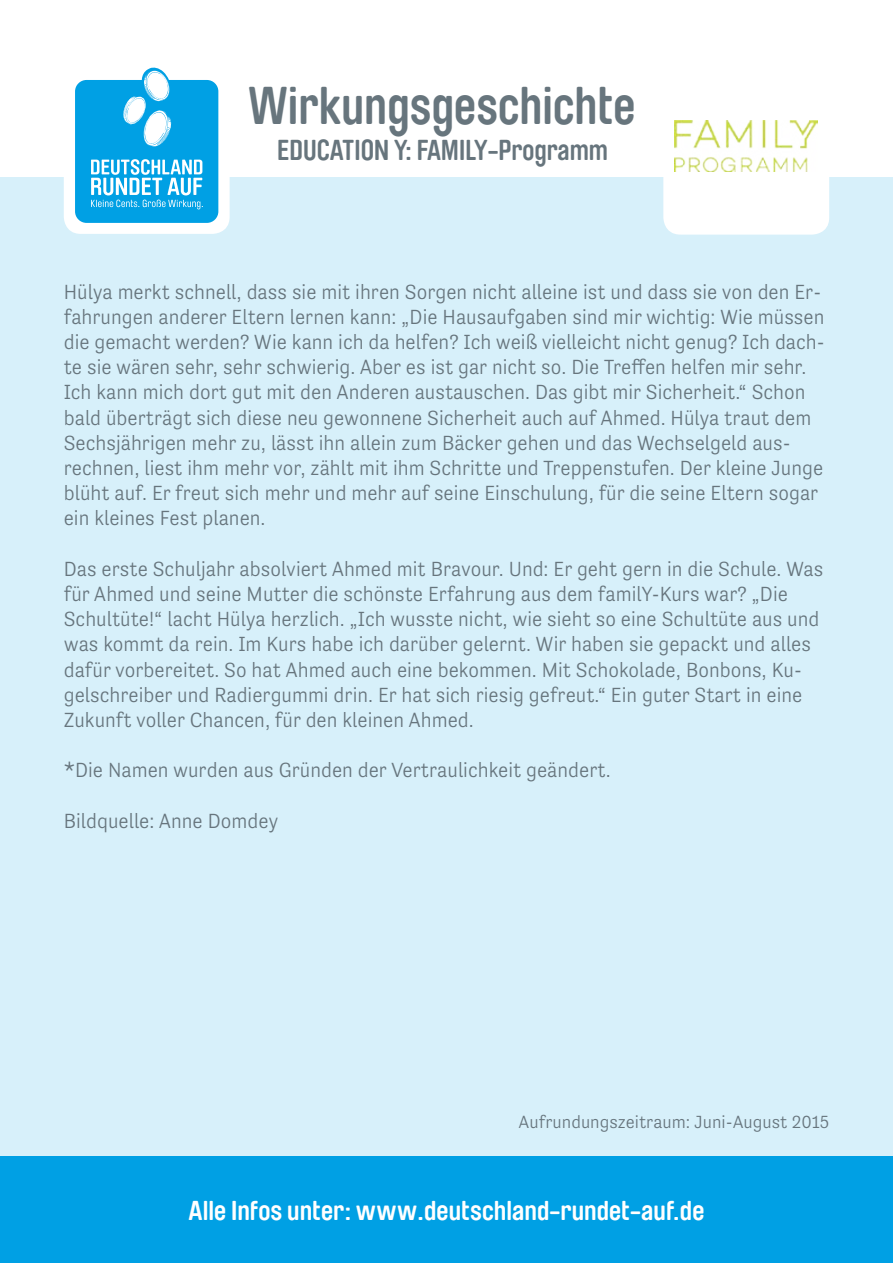
<style>
.page{position:relative;width:893px;height:1263px;background:#fff}
.page>*{position:absolute;margin:0;border:0;box-sizing:border-box;transform-origin:0 0}
.t1{font:700 52.5px "Brauer Neue";color:#67757d;scale:.94 1}
.t2{font:700 28.5px "Brauer Neue";color:#67757d;scale:.94 1}
.t3{font:700 27px "Brauer Neue";color:#fff}
.t4{font:300 21px/25.2px "Tenso";color:#67757d}
.t5{font:300 18px "Tenso";color:#67757d}
</style>
<div class="page">
<div style="left:0;top:177px;width:893px;height:1020px;background:#d7f0fa"></div>
<div style="left:0;top:1157px;width:893px;height:106px;background:#00a0e4"></div>
<div style="left:64px;top:68px;width:166px;height:166px;background:#fff;border-radius:17px"></div>
<svg style="left:75px;top:68px;width:143px;height:155px"></svg>
<div style="left:663px;top:68px;width:166px;height:167px;background:#fff;border-radius:17px"></div>
<img style="left:674px;top:120px;width:144px;height:51px">
<h1 class="t1" style="left:248px;top:75px;width:414px">Wirkungsgeschichte</h1>
<h2 class="t2" style="left:277px;top:133px;width:353px">EDUCATION Y: FAMILY-Programm</h2>
<p class="t4" style="left:64px;top:279px;width:762px">Hülya merkt schnell, dass sie mit ihren Sorgen nicht alleine ist und dass sie von den Er&shy;fahrungen anderer Eltern lernen kann: „Die Hausaufgaben sind mir wichtig: Wie müssen die gemacht werden? Wie kann ich da helfen? Ich weiß vielleicht nicht genug? Ich dach&shy;te sie wären sehr, sehr schwierig. Aber es ist gar nicht so. Die Treffen helfen mir sehr.<br>Ich kann mich dort gut mit den Anderen austauschen. Das gibt mir Sicherheit.“ Schon bald überträgt sich diese neu gewonnene Sicherheit auch auf Ahmed. Hülya traut dem Sechsjährigen mehr zu, lässt ihn allein zum Bäcker gehen und das Wechselgeld aus&shy;rechnen, liest ihm mehr vor, zählt mit ihm Schritte und Treppenstufen. Der kleine Junge blüht auf. Er freut sich mehr und mehr auf seine Einschulung, für die seine Eltern sogar ein kleines Fest planen.</p>
<p class="t4" style="left:64px;top:556px;width:761px">Das erste Schuljahr absolviert Ahmed mit Bravour. Und: Er geht gern in die Schule. Was für Ahmed und seine Mutter die schönste Erfahrung aus dem familY-Kurs war? „Die Schultüte!“ lacht Hülya herzlich. „Ich wusste nicht, wie sieht so eine Schultüte aus und was kommt da rein. Im Kurs habe ich darüber gelernt. Wir haben sie gepackt und alles dafür vorbereitet. So hat Ahmed auch eine bekommen. Mit Schokolade, Bonbons, Ku&shy;gelschreiber und Radiergummi drin. Er hat sich riesig gefreut.“ Ein guter Start in eine Zukunft voller Chancen, für den kleinen Ahmed.</p>
<p class="t4" style="left:64px;top:757px;width:548px">*Die Namen wurden aus Gründen der Vertraulichkeit geändert.</p>
<p class="t4" style="left:64px;top:808px;width:216px">Bildquelle: Anne Domdey</p>
<p class="t5" style="left:519px;top:1111px;width:312px">Aufrundungszeitraum: Juni-August 2015</p>
<p class="t3" style="left:189px;top:1195px;width:517px">Alle Infos unter: www.deutschland-rundet-auf.de</p>
</div>
